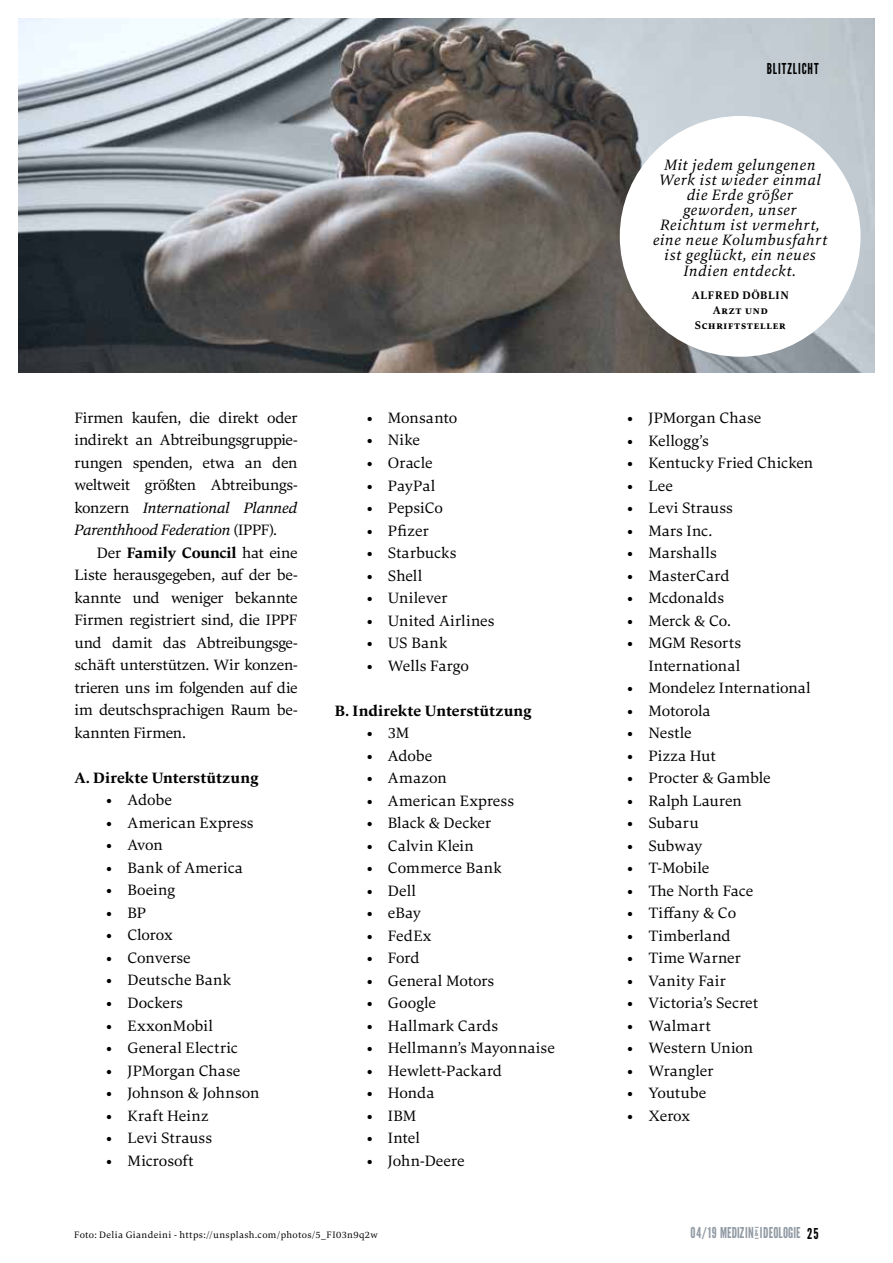
<style>
.page{position:relative;width:893px;height:1263px;background:#fff}
.page>*{position:absolute;margin:0;border:0;box-sizing:border-box;transform-origin:0 0}
.t1{font:15.75px/22.5px "Carat";color:#000;text-align:justify}
.t2{font:italic 15.75px/15.1px "Carat";letter-spacing:.045em;color:#000;text-align:center;scale:.96 1}
.t3{font:700 15.75px "Carat";letter-spacing:-.005em;color:#000}
.t4{font:15px "League Gothic";letter-spacing:.01em;color:#909aa3;scale:.96 1}
.t5{font:15px "League Gothic";letter-spacing:.07em;color:#000;scale:.96 1}
.t6{font:700 11.55px/15.1px "Carat";letter-spacing:.07em;color:#000;text-align:center;scale:.96 1}
.t7{font:9.75px "Carat";letter-spacing:.035em;color:#000}
.s1{font-style:italic}
.s2{font-weight:700}
.s3{font-size:14.85px;color:#000}
</style>
<div class="page">
<img style="left:19px;top:19px;width:855px;height:353px">
<div style="left:620px;top:116px;width:240px;height:241px;background:#fff;border-radius:50%"></div>
<p class="t1" style="left:74px;top:406px;width:225px">Firmen kaufen, die direkt oder indirekt an Abtreibungsgruppie&shy;rungen spenden, etwa an den weltweit größten Abtreibungs&shy;konzern <span class="s1">International Planned Parenthhood Federation</span> (IPPF).</p>
<p class="t1" style="left:74px;top:541px;width:225px;text-indent:23px">Der <span class="s2">Family Council</span> hat eine Liste herausgegeben, auf der be&shy;kannte und weniger bekannte Firmen registriert sind, die IPPF und damit das Abtreibungsge&shy;schäft unterstützen. Wir konzen&shy;trieren uns im folgenden auf die im deutschsprachigen Raum be&shy;kannten Firmen.</p>
<p class="t3" style="left:74px;top:767px;width:186px">A. Direkte Unterstützung</p>
<p class="t1" style="left:106px;top:789px;width:67px">• Adobe</p>
<p class="t1" style="left:106px;top:811px;width:149px">• American Express</p>
<p class="t1" style="left:106px;top:834px;width:58px">• Avon</p>
<p class="t1" style="left:106px;top:856px;width:138px">• Bank of America</p>
<p class="t1" style="left:106px;top:879px;width:70px">• Boeing</p>
<p class="t1" style="left:106px;top:901px;width:42px">• BP</p>
<p class="t1" style="left:106px;top:924px;width:68px">• Clorox</p>
<p class="t1" style="left:106px;top:946px;width:86px">• Converse</p>
<p class="t1" style="left:106px;top:969px;width:127px">• Deutsche Bank</p>
<p class="t1" style="left:106px;top:991px;width:78px">• Dockers</p>
<p class="t1" style="left:106px;top:1014px;width:108px">• ExxonMobil</p>
<p class="t1" style="left:106px;top:1036px;width:133px">• General Electric</p>
<p class="t1" style="left:106px;top:1059px;width:136px">• JPMorgan Chase</p>
<p class="t1" style="left:106px;top:1081px;width:155px">• Johnson &amp; Johnson</p>
<p class="t1" style="left:106px;top:1104px;width:104px">• Kraft Heinz</p>
<p class="t1" style="left:106px;top:1126px;width:107px">• Levi Strauss</p>
<p class="t1" style="left:106px;top:1149px;width:89px">• Microsoft</p>
<p class="t1" style="left:367px;top:406px;width:92px">• Monsanto</p>
<p class="t1" style="left:367px;top:429px;width:55px">• Nike</p>
<p class="t1" style="left:367px;top:451px;width:67px">• Oracle</p>
<p class="t1" style="left:367px;top:474px;width:70px">• PayPal</p>
<p class="t1" style="left:367px;top:496px;width:78px">• PepsiCo</p>
<p class="t1" style="left:367px;top:519px;width:64px">• Pfizer</p>
<p class="t1" style="left:367px;top:541px;width:91px">• Starbucks</p>
<p class="t1" style="left:367px;top:564px;width:57px">• Shell</p>
<p class="t1" style="left:367px;top:586px;width:82px">• Unilever</p>
<p class="t1" style="left:367px;top:609px;width:129px">• United Airlines</p>
<p class="t1" style="left:367px;top:631px;width:82px">• US Bank</p>
<p class="t1" style="left:367px;top:654px;width:104px">• Wells Fargo</p>
<p class="t3" style="left:335px;top:700px;width:198px">B. Indirekte Unterstützung</p>
<p class="t1" style="left:367px;top:721px;width:44px">• 3M</p>
<p class="t1" style="left:367px;top:744px;width:67px">• Adobe</p>
<p class="t1" style="left:367px;top:766px;width:82px">• Amazon</p>
<p class="t1" style="left:367px;top:789px;width:149px">• American Express</p>
<p class="t1" style="left:367px;top:811px;width:126px">• Black &amp; Decker</p>
<p class="t1" style="left:367px;top:834px;width:109px">• Calvin Klein</p>
<p class="t1" style="left:367px;top:856px;width:137px">• Commerce Bank</p>
<p class="t1" style="left:367px;top:879px;width:51px">• Dell</p>
<p class="t1" style="left:367px;top:902px;width:56px">• eBay</p>
<p class="t1" style="left:367px;top:924px;width:66px">• FedEx</p>
<p class="t1" style="left:367px;top:947px;width:55px">• Ford</p>
<p class="t1" style="left:367px;top:969px;width:129px">• General Motors</p>
<p class="t1" style="left:367px;top:992px;width:71px">• Google</p>
<p class="t1" style="left:367px;top:1014px;width:133px">• Hallmark Cards</p>
<p class="t1" style="left:367px;top:1037px;width:190px">• Hellmann’s Mayonnaise</p>
<p class="t1" style="left:367px;top:1059px;width:137px">• Hewlett-Packard</p>
<p class="t1" style="left:367px;top:1082px;width:69px">• Honda</p>
<p class="t1" style="left:367px;top:1104px;width:51px">• IBM</p>
<p class="t1" style="left:367px;top:1127px;width:55px">• Intel</p>
<p class="t1" style="left:367px;top:1149px;width:99px">• John-Deere</p>
<p class="t7" style="left:74px;top:1228px;width:305px">Foto: Delia Giandeini - https://unsplash.com/photos/5_FI03n9q2w</p>
<p class="t5" style="left:767px;top:60px;width:55px">BLITZLICHT</p>
<p class="t2" style="left:653px;top:157px;width:183px">Mit jedem gelungenen<br>Werk ist wieder einmal die Erde größer geworden, unser<br>Reichtum ist vermehrt, eine neue Kolumbusfahrt ist geglückt, ein neues<br>Indien entdeckt.</p>
<p class="t6" style="left:692px;top:287px;width:103px">ALFRED DÖBLIN<br>Arzt und<br>Schriftsteller</p>
<p class="t1" style="left:627px;top:407px;width:136px">• JPMorgan Chase</p>
<p class="t1" style="left:627px;top:429px;width:83px">• Kellogg’s</p>
<p class="t1" style="left:627px;top:452px;width:188px">• Kentucky Fried Chicken</p>
<p class="t1" style="left:627px;top:474px;width:47px">• Lee</p>
<p class="t1" style="left:627px;top:497px;width:107px">• Levi Strauss</p>
<p class="t1" style="left:627px;top:519px;width:86px">• Mars Inc.</p>
<p class="t1" style="left:627px;top:542px;width:91px">• Marshalls</p>
<p class="t1" style="left:627px;top:564px;width:104px">• MasterCard</p>
<p class="t1" style="left:627px;top:587px;width:99px">• Mcdonalds</p>
<p class="t1" style="left:627px;top:609px;width:105px">• Merck &amp; Co.</p>
<p class="t1" style="left:627px;top:632px;width:115px;text-align:right">• MGM Resorts<br>International</p>
<p class="t1" style="left:627px;top:677px;width:185px">• Mondelez International</p>
<p class="t1" style="left:627px;top:699px;width:85px">• Motorola</p>
<p class="t1" style="left:627px;top:722px;width:66px">• Nestle</p>
<p class="t1" style="left:627px;top:744px;width:90px">• Pizza Hut</p>
<p class="t1" style="left:627px;top:767px;width:145px">• Procter &amp; Gamble</p>
<p class="t1" style="left:627px;top:789px;width:116px">• Ralph Lauren</p>
<p class="t1" style="left:627px;top:812px;width:73px">• Subaru</p>
<p class="t1" style="left:627px;top:834px;width:77px">• Subway</p>
<p class="t1" style="left:627px;top:857px;width:84px">• T-Mobile</p>
<p class="t1" style="left:627px;top:879px;width:128px">• The North Face</p>
<p class="t1" style="left:627px;top:902px;width:111px">• Tiffany &amp; Co</p>
<p class="t1" style="left:627px;top:924px;width:105px">• Timberland</p>
<p class="t1" style="left:627px;top:947px;width:115px">• Time Warner</p>
<p class="t1" style="left:627px;top:969px;width:100px">• Vanity Fair</p>
<p class="t1" style="left:627px;top:992px;width:133px">• Victoria’s Secret</p>
<p class="t1" style="left:627px;top:1014px;width:85px">• Walmart</p>
<p class="t1" style="left:627px;top:1037px;width:128px">• Western Union</p>
<p class="t1" style="left:627px;top:1059px;width:88px">• Wrangler</p>
<p class="t1" style="left:627px;top:1082px;width:81px">• Youtube</p>
<p class="t1" style="left:627px;top:1104px;width:65px">• Xerox</p>
<p class="t4" style="left:690px;top:1224px;width:135px">04/19 MEDIZIN<sup>&amp;</sup> IDEOLOGIE <span class="s3">25</span></p>
</div>
